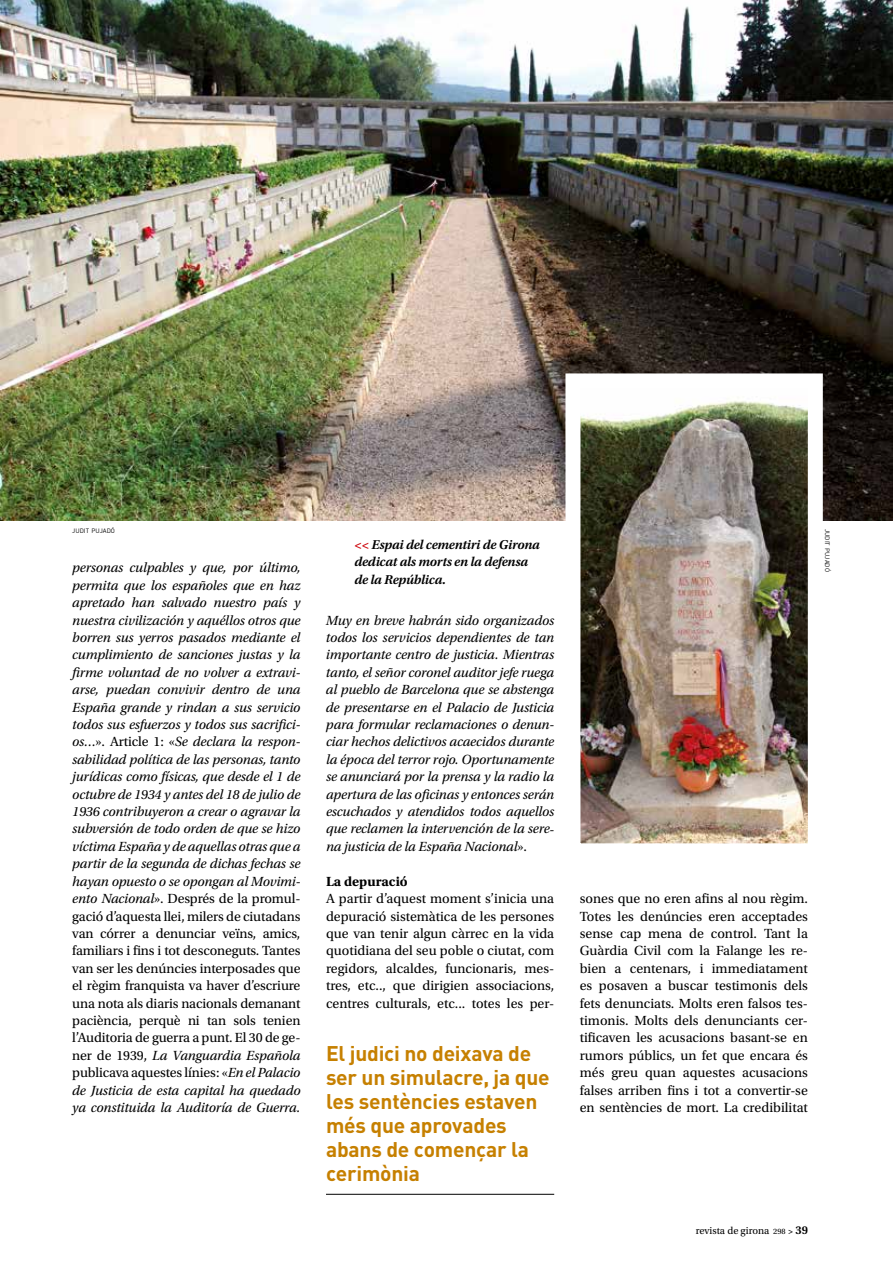
<style>
.page{position:relative;width:893px;height:1276px;background:#fff}
.page>*{position:absolute;margin:0;border:0;box-sizing:border-box;transform-origin:0 0}
.t1{font:700 21px/24px "FFDIN Pro";letter-spacing:-.01em;color:#c68000}
.t2{font:italic 13.95px/17.4px "Utopia Std";letter-spacing:-.01em;color:#000;text-align:justify}
.t3{font:13.95px/17.4px "Utopia Std";color:#000;text-align:justify}
.t4{font:700 13.95px "Utopia Std";color:#000}
.t5{font:italic 600 13.5px/17.4px "Utopia Std";letter-spacing:-.015em;color:#000}
.t6{font:10.5px "Utopia Std";color:#000}
.t7{font:6.3px "FFDIN Pro";color:#000}
.s1{font-style:normal}
.s2{color:#ce0b10}
.s3{font-size:8.25px}
.s4{font-weight:600;font-size:9px}
.s5{font-weight:600;font-size:12px}
</style>
<div class="page">
<hr style="left:326px;top:1194px;width:228px;height:1px;background:#000">
<img style="left:0;top:0;width:893px;height:520px">
<img style="left:581px;top:389px;width:226px;height:453px">
<p class="t7" style="left:72px;top:526px;width:44px">JUDIT PUJADÓ</p>
<p class="t2" style="left:72px;top:559px;width:230px">personas culpables y que, por último, permita que los españoles que en haz apretado han salvado nuestro país y nuestra civilización y aquéllos otros que borren sus yerros pasados mediante el cumplimiento de sanciones justas y la firme voluntad de no volver a extravi&shy;arse, puedan convivir dentro de una España grande y rindan a sus servicio todos sus esfuerzos y todos sus sacrifici&shy;os…<span class="s1">». Article 1: «</span>Se declara la respon&shy;sabilidad política de las personas, tanto jurídicas como físicas, que desde el 1 de octubre de 1934 y antes del 18 de julio de 1936 contribuyeron a crear o agravar la subversión de todo orden de que se hizo víctima España y de aquellas otras que a partir de la segunda de dichas fechas se hayan opuesto o se opongan al Movimi&shy;ento Nacional<span class="s1">». Després de la promul&shy;gació d’aquesta llei, milers de ciutadans van córrer a denunciar veïns, amics, familiars i fins i tot desconeguts. Tantes van ser les denúncies interposades que el règim franquista va haver d’escriure una nota als diaris nacionals demanant paciència, perquè ni tan sols tenien l’Auditoria de guerra a punt. El 30 de ge&shy;ner de 1939,</span> La Vanguardia Española <span class="s1">publicava aquestes línies: «</span>En el Palacio de Justicia de esta capital ha quedado ya constituida la Auditoría de Guerra.</p>
<p class="t5" style="left:354px;top:536px;width:187px"><span class="s2">&lt;&lt;</span> Espai del cementiri de Girona dedicat als morts en la defensa de la República.</p>
<p class="t7" style="left:832px;top:529px;width:44px;rotate:90deg">JUDIT PUJADÓ</p>
<p class="t2" style="left:326px;top:611px;width:230px">Muy en breve habrán sido organizados todos los servicios dependientes de tan importante centro de justicia. Mientras tanto, el señor coronel auditor jefe ruega al pueblo de Barcelona que se abstenga de presentarse en el Palacio de Justicia para formular reclamaciones o denun&shy;ciar hechos delictivos acaecidos durante la época del terror rojo. Oportunamente se anunciará por la prensa y la radio la apertura de las oficinas y entonces serán escuchados y atendidos todos aquellos que reclamen la intervención de la sere&shy;na justicia de la España Nacional<span class="s1">».</span></p>
<p class="t4" style="left:326px;top:873px;width:83px">La depuració</p>
<p class="t3" style="left:326px;top:890px;width:230px">A partir d’aquest moment s’inicia una depuració sistemàtica de les persones que van tenir algun càrrec en la vida quotidiana del seu poble o ciutat, com regidors, alcaldes, funcionaris, mes&shy;tres, etc.., que dirigien associacions, centres culturals, etc... totes les per-</p>
<p class="t3" style="left:580px;top:890px;width:230px">sones que no eren afins al nou règim.<br>Totes les denúncies eren acceptades sense cap mena de control. Tant la Guàrdia Civil com la Falange les re&shy;bien a centenars, i immediatament es posaven a buscar testimonis dels fets denunciats. Molts eren falsos tes&shy;timonis. Molts dels denunciants cer&shy;tificaven les acusacions basant-se en rumors públics, un fet que encara és més greu quan aquestes acusacions falses arriben fins i tot a convertir-se en sentències de mort. La credibilitat</p>
<h1 class="t1" style="left:326px;top:1039px;width:225px">El judici no deixava de ser un simulacre, ja que les sentències estaven més que aprovades abans de començar la cerimònia</h1>
<p class="t6" style="left:696px;top:1224px;width:114px">revista de girona <span class="s3">298</span> <span class="s4">&gt;</span> <span class="s5">39</span></p>
</div>
